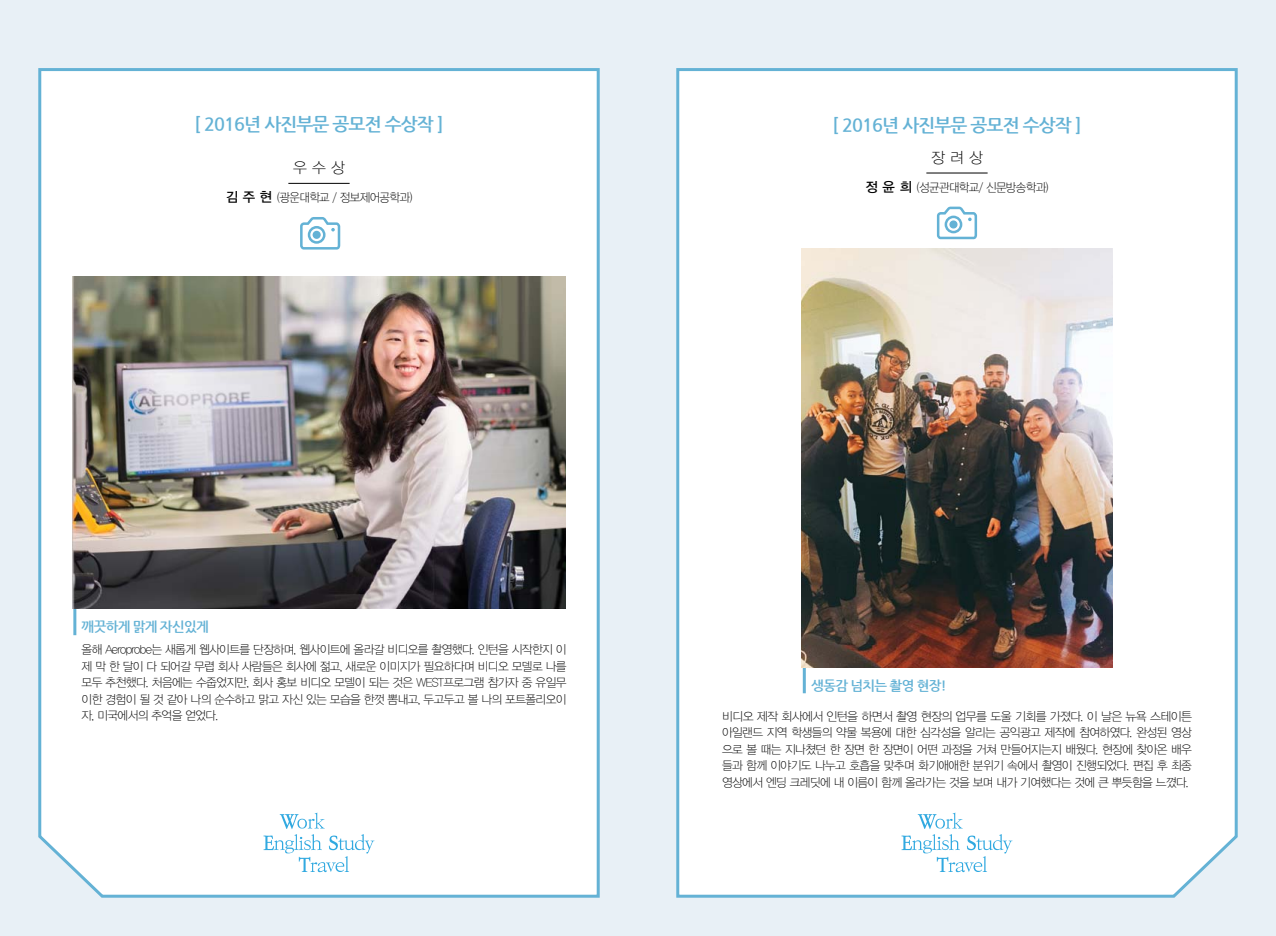
<style>
.page{position:relative;width:1276px;height:936px;background:#fff}
.page>*{position:absolute;margin:0;border:0;box-sizing:border-box;transform-origin:0 0}
.t1{font:700 18px "Nanum Gothic";letter-spacing:-.05em;color:#64b2d5}
.t2{font:15px "YDIYGO310";color:#000}
.t3{font:700 13.5px "Nanum Gothic";letter-spacing:-.05em;color:#64b2d5}
.t4{font:12px/16.5px "YDIYGO310";letter-spacing:-.05em;color:#000;text-align:justify}
.t5{font:12px "YDIYGO310";letter-spacing:-.05em;color:#000;scale:.95 1}
.s1{font-family:"YDIYGO330";font-size:13.5px}
</style>
<div class="page">
<div style="left:0;top:0;width:1276px;height:935px;background:#e8f0f6"></div>
<div style="left:38px;top:68px;width:562px;height:830px;background:#fff"></div>
<div style="left:676px;top:68px;width:562px;height:830px;background:#fff"></div>
<svg style="left:263px;top:812px;width:111px;height:60px;background:#e7f5fb"></svg>
<svg style="left:901px;top:812px;width:111px;height:60px;background:#e7f5fb"></svg>
<hr style="left:288px;top:183px;width:62px;height:1px;background:#000">
<svg style="left:300px;top:217px;width:40px;height:32px"></svg>
<div style="left:313px;top:231px;width:8px;height:8px;background:#64b2d5;border-radius:50%"></div>
<hr style="left:73px;top:599px;width:3px;height:36px;background:#64b2d5">
<img style="left:72px;top:277px;width:494px;height:331px">
<hr style="left:926px;top:173px;width:61px;height:1px;background:#000">
<svg style="left:937px;top:207px;width:40px;height:32px"></svg>
<div style="left:949px;top:220px;width:8px;height:8px;background:#64b2d5;border-radius:50%"></div>
<hr style="left:803px;top:657px;width:3px;height:36px;background:#64b2d5">
<img style="left:801px;top:249px;width:311px;height:418px">
<h1 class="t1" style="left:194px;top:115px;width:251px">[ 2016년 사진부문 공모전 수상작 ]</h1>
<p class="t2" style="left:293px;top:159px;width:53px">우 수 상</p>
<p class="t5" style="left:226px;top:191px;width:198px"><span class="s1">김 주 현</span> (광운대학교 / 정보제어공학과)</p>
<h1 class="t1" style="left:832px;top:117px;width:251px">[ 2016년 사진부문 공모전 수상작 ]</h1>
<p class="t2" style="left:931px;top:149px;width:53px">장 려 상</p>
<p class="t5" style="left:865px;top:180px;width:194px"><span class="s1">정 윤 희</span> (성균관대학교/ 신문방송학과)</p>
<p class="t3" style="left:82px;top:620px;width:129px">깨끗하게 맑게 자신있게</p>
<p class="t4" style="left:82px;top:641px;width:486px">올해 Aeroprobe는 새롭게 웹사이트를 단장하며, 웹사이트에 올라갈 비디오를 촬영했다. 인턴을 시작한지 이 제 막 한 달이 다 되어갈 무렵 회사 사람들은 회사에 젊고, 새로운 이미지가 필요하다며 비디오 모델로 나를 모두 추천했다. 처음에는 수줍었지만, 회사 홍보 비디오 모델이 되는 것은 WEST프로그램 참가자 중 유일무 이한 경험이 될 것 같아 나의 순수하고 맑고 자신 있는 모습을 한껏 뽐내고, 두고두고 볼 나의 포트폴리오이 자, 미국에서의 추억을 얻었다.</p>
<p class="t3" style="left:811px;top:679px;width:137px">생동감 넘치는 촬영 현장!</p>
<p class="t4" style="left:722px;top:708px;width:471px">비디오 제작 회사에서 인턴을 하면서 촬영 현장의 업무를 도울 기회를 가졌다. 이 날은 뉴욕 스테이튼 아일랜드 지역 학생들의 약물 복용에 대한 심각성을 알리는 공익광고 제작에 참여하였다. 완성된 영상 으로 볼 때는 지나쳤던 한 장면 한 장면이 어떤 과정을 거쳐 만들어지는지 배웠다. 현장에 찾아온 배우 들과 함께 이야기도 나누고 호흡을 맞추며 화기애애한 분위기 속에서 촬영이 진행되었다. 편집 후 최종 영상에서 엔딩 크레딧에 내 이름이 함께 올라가는 것을 보며 내가 기여했다는 것에 큰 뿌듯함을 느꼈다.</p>
</div>
